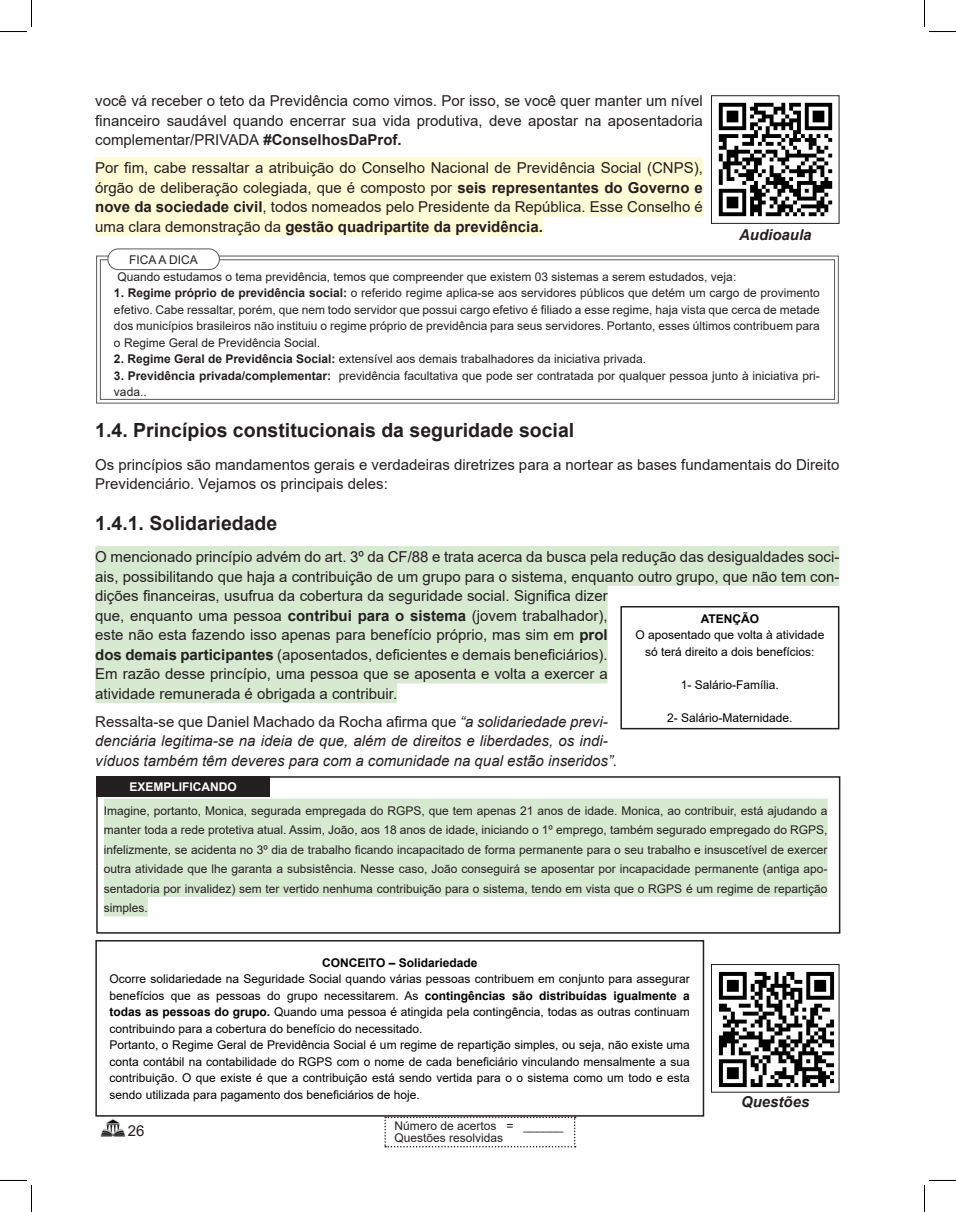
<style>
.page{position:relative;width:956px;height:1212px;background:#fff}
.page>*{position:absolute;margin:0;border:0;box-sizing:border-box;transform-origin:0 0}
.SUBTITULO_X_X{font:700 19.5px "Arial";color:#231f20}
.Subtitulo_X_X_X{font:700 19.5px "Arial";color:#231f20}
.Texto{font:15px/19.5px "Arial";color:#231f20;text-align:justify}
.Texto-2{font:italic 15px/19.5px "Arial";color:#231f20}
.t1{font:italic 700 15px "Arial";color:#231f20}
.Quadros{font:12px/16.5px "Arial";color:#000;text-align:justify}
.FICA_DICA{font:12px/16.5px "Arial";color:#231f20;text-align:justify}
.Texto_Tabela{font:12px/19.5px "Arial";color:#231f20}
.Quadros-2{font:700 12px "Arial";color:#000}
.TITULO{font:700 12px "Arial";color:#fff}
.s1{font-weight:700}
.s2{font-style:normal}
</style>
<div class="page">
<img style="left:100px;top:1118px;width:26px;height:19px">
<svg style="left:384px;top:1116px;width:192px;height:31px"></svg>
<div style="left:95px;top:157px;width:608px;height:20px;background:#fffbd6"></div>
<div style="left:95px;top:177px;width:608px;height:20px;background:#fffbd6"></div>
<div style="left:95px;top:196px;width:608px;height:20px;background:#fffbd6"></div>
<div style="left:95px;top:216px;width:448px;height:20px;background:#fffbd6"></div>
<div style="left:95px;top:546px;width:744px;height:20px;background:#d8e9d2"></div>
<div style="left:95px;top:565px;width:744px;height:20px;background:#d8e9d2"></div>
<div style="left:95px;top:585px;width:513px;height:20px;background:#d8e9d2"></div>
<div style="left:95px;top:604px;width:513px;height:20px;background:#d8e9d2"></div>
<div style="left:95px;top:624px;width:513px;height:20px;background:#d8e9d2"></div>
<div style="left:95px;top:643px;width:513px;height:20px;background:#d8e9d2"></div>
<div style="left:95px;top:663px;width:513px;height:20px;background:#d8e9d2"></div>
<div style="left:95px;top:682px;width:302px;height:20px;background:#d8e9d2"></div>
<img style="left:718px;top:971px;width:117px;height:117px">
<div style="left:711px;top:963px;width:128px;height:129px;border:1px solid #231f20"></div>
<img style="left:718px;top:102px;width:115px;height:115px">
<div style="left:711px;top:95px;width:128px;height:129px;border:1px solid #231f20"></div>
<svg style="left:96px;top:255px;width:743px;height:149px"></svg>
<div style="left:100px;top:259px;width:735px;height:140px;border:1px solid #57585a"></div>
<div style="left:108px;top:249px;width:111px;height:20px;background:#fff;border-radius:10px"></div>
<div style="left:108px;top:248px;width:112px;height:22px;border:1px solid #57585a;border-radius:10px"></div>
<div style="left:620px;top:606px;width:219px;height:123px;border:2px solid #231f20"></div>
<div style="left:96px;top:776px;width:744px;height:157px;border:2px solid #231f20"></div>
<div style="left:96px;top:776px;width:174px;height:20px;background:#231f20"></div>
<div style="left:104px;top:798px;width:724px;height:20px;background:#d8e9d2"></div>
<div style="left:104px;top:817px;width:724px;height:21px;background:#d8e9d2"></div>
<div style="left:104px;top:837px;width:724px;height:20px;background:#d8e9d2"></div>
<div style="left:104px;top:856px;width:724px;height:21px;background:#d8e9d2"></div>
<div style="left:104px;top:876px;width:724px;height:20px;background:#d8e9d2"></div>
<div style="left:104px;top:895px;width:44px;height:21px;background:#d8e9d2"></div>
<div style="left:95px;top:939px;width:609px;height:177px;border:2px solid #231f20"></div>
<svg style="left:0;top:0;width:32px;height:32px"></svg>
<svg style="left:0;top:1179px;width:32px;height:32px"></svg>
<svg style="left:924px;top:0;width:32px;height:32px"></svg>
<svg style="left:924px;top:1179px;width:32px;height:32px"></svg>
<p class="Texto" style="left:95px;top:91px;width:609px">você vá receber o teto da Previdência como vimos. Por isso, se você quer manter um nível financeiro saudável quando encerrar sua vida produtiva, deve apostar na aposentadoria complementar/PRIVADA <span class="s1">#ConselhosDaProf.</span></p>
<p class="Texto" style="left:95px;top:158px;width:609px">Por fim, cabe ressaltar a atribuição do Conselho Nacional de Previdência Social (CNPS), órgão de deliberação colegiada, que é composto por <span class="s1">seis representantes do Governo e nove da sociedade civil</span>, todos nomeados pelo Presidente da República. Esse Conselho é uma clara demonstração da <span class="s1">gestão quadripartite da previdência.</span></p>
<p class="FICA_DICA" style="left:129px;top:251px;width:70px">FICA A DICA</p>
<p class="t1" style="left:739px;top:225px;width:74px">Audioaula</p>
<p class="FICA_DICA" style="left:117px;top:268px;width:620px">Quando estudamos o tema previdência, temos que compreender que existem 03 sistemas a serem estudados, veja:</p>
<p class="FICA_DICA" style="left:114px;top:284px;width:707px"><span class="s1">1. Regime próprio de previdência social:</span> o referido regime aplica-se aos servidores públicos que detém um cargo de provimento efetivo. Cabe ressaltar, porém, que nem todo servidor que possui cargo efetivo é filiado a esse regime, haja vista que cerca de metade dos municípios brasileiros não instituiu o regime próprio de previdência para seus servidores. Portanto, esses últimos contribuem para o Regime Geral de Previdência Social.</p>
<p class="FICA_DICA" style="left:114px;top:350px;width:534px"><span class="s1">2. Regime Geral de Previdência Social:</span> extensível aos demais trabalhadores da iniciativa privada.</p>
<p class="FICA_DICA" style="left:114px;top:367px;width:707px"><span class="s1">3. Previdência privada/complementar:</span> previdência facultativa que pode ser contratada por qualquer pessoa junto à iniciativa pri&shy;vada..</p>
<p class="SUBTITULO_X_X" style="left:95px;top:416px;width:481px">1.4. Princípios constitucionais da seguridade social</p>
<p class="Texto" style="left:95px;top:454px;width:746px">Os princípios são mandamentos gerais e verdadeiras diretrizes para a nortear as bases fundamentais do Direito<br>Previdenciário. Vejamos os principais deles:</p>
<p class="Subtitulo_X_X_X" style="left:95px;top:509px;width:184px">1.4.1. Solidariedade</p>
<p class="Texto" style="left:95px;top:547px;width:746px;text-align:left">O mencionado princípio advém do art. 3º da CF/88 e trata acerca da busca pela redução das desigualdades soci&shy;ais, possibilitando que haja a contribuição de um grupo para o sistema, enquanto outro grupo, que não tem con&shy;dições financeiras, usufrua da cobertura da seguridade social. Significa dizer<br>que, enquanto uma pessoa <span class="s1">contribui para o sistema</span> (jovem trabalhador),<br>este não esta fazendo isso apenas para benefício próprio, mas sim em <span class="s1">prol<br>dos demais participantes</span> (aposentados, deficientes e demais beneficiários).<br>Em razão desse princípio, uma pessoa que se aposenta e volta a exercer a<br>atividade remunerada é obrigada a contribuir.</p>
<p class="Texto-2" style="left:95px;top:711px;width:523px"><span class="s2">Ressalta-se que Daniel Machado da Rocha afirma que</span> “a solidariedade previ&shy;denciária legitima-se na ideia de que, além de direitos e liberdades, os indi&shy;víduos também têm deveres para com a comunidade na qual estão inseridos”.</p>
<p class="Quadros-2" style="left:701px;top:609px;width:60px">ATENÇÃO</p>
<p class="Quadros" style="left:635px;top:626px;width:190px;text-align:center">O aposentado que volta à atividade só terá direito a dois benefícios:</p>
<p class="Quadros" style="left:681px;top:675px;width:100px">1- Salário-Família.</p>
<p class="Quadros" style="left:667px;top:708px;width:127px">2- Salário-Maternidade.</p>
<p class="TITULO" style="left:129px;top:778px;width:109px">EXEMPLIFICANDO</p>
<p class="Texto_Tabela" style="left:104px;top:800px;width:725px;text-align:justify">Imagine, portanto, Monica, segurada empregada do RGPS, que tem apenas 21 anos de idade. Monica, ao contribuir, está ajudando a manter toda a rede protetiva atual. Assim, João, aos 18 anos de idade, iniciando o 1º emprego, também segurado empregado do RGPS, infelizmente, se acidenta no 3º dia de trabalho ficando incapacitado de forma permanente para o seu trabalho e insuscetível de exercer outra atividade que lhe garanta a subsistência. Nesse caso, João conseguirá se aposentar por incapacidade permanente (antiga apo&shy;sentadoria por invalidez) sem ter vertido nenhuma contribuição para o sistema, tendo em vista que o RGPS é um regime de repartição simples.</p>
<p class="Quadros-2" style="left:322px;top:953px;width:157px">CONCEITO – Solidariedade</p>
<p class="Quadros" style="left:110px;top:970px;width:582px">Ocorre solidariedade na Seguridade Social quando várias pessoas contribuem em conjunto para assegurar benefícios que as pessoas do grupo necessitarem. As <span class="s1">contingências são distribuídas igualmente a todas as pessoas do grupo.</span> Quando uma pessoa é atingida pela contingência, todas as outras continuam contribuindo para a cobertura do benefício do necessitado.</p>
<p class="Quadros" style="left:110px;top:1036px;width:582px">Portanto, o Regime Geral de Previdência Social é um regime de repartição simples, ou seja, não existe uma conta contábil na contabilidade do RGPS com o nome de cada beneficiário vinculando mensalmente a sua contribuição. O que existe é que a contribuição está sendo vertida para o o sistema como um todo e esta sendo utilizada para pagamento dos beneficiários de hoje.</p>
<p class="Texto" style="left:128px;top:1120px;width:18px">26</p>
<p class="Texto_Tabela" style="left:394px;top:1119px;width:171px;line-height:12px">Número de acertos = ______<br>Questões resolvidas</p>
<p class="t1" style="left:741px;top:1091px;width:70px">Questões</p>
</div>
